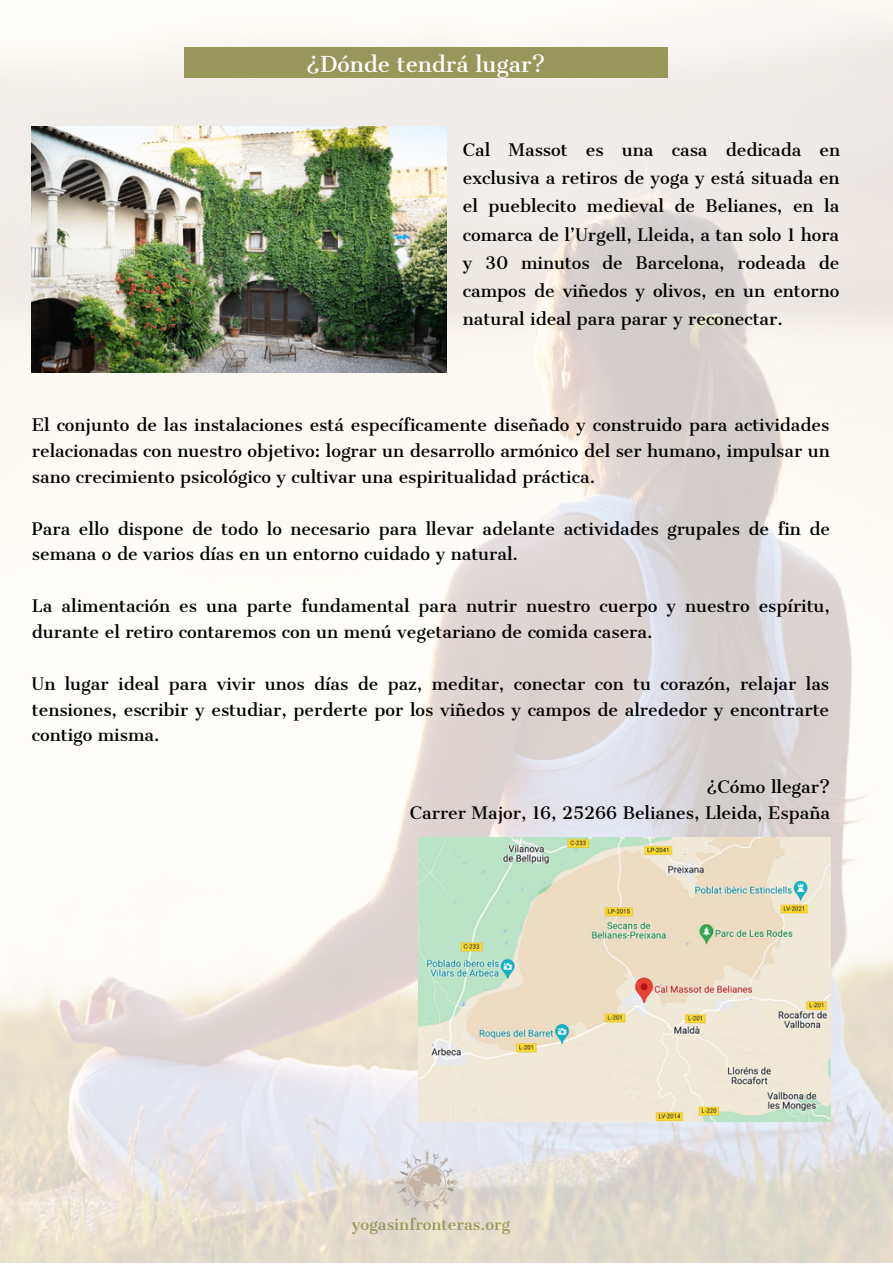
<style>
.page{position:relative;width:893px;height:1264px;background:#fff}
.page>*{position:absolute;margin:0;border:0;box-sizing:border-box;transform-origin:0 0}
.t1{font:21px "Cantata One";color:#fff}
.t2{font:16.5px/25.8px "Cantata One";color:#000;text-align:justify}
.t3{font:15px "Cantata One";color:#98975b}
</style>
<div class="page">
<img style="left:0;top:1px;width:892px;height:1261px">
<div style="left:184px;top:48px;width:483px;height:30px;background:#98975b"></div>
<img style="left:32px;top:126px;width:415px;height:246px">
<img style="left:393px;top:1147px;width:65px;height:66px">
<img style="left:419px;top:837px;width:411px;height:284px">
<p class="t1" style="left:306px;top:51px;width:241px">¿Dónde tendrá lugar?</p>
<p class="t2" style="left:463px;top:136px;width:379px;line-height:28px">Cal Massot es una casa dedicada en exclusiva a retiros de yoga y está situada en el pueblecito medieval de Belianes, en la comarca de l’Urgell, Lleida, a tan solo 1 hora y 30 minutos de Barcelona, rodeada de campos de viñedos y olivos, en un entorno natural ideal para parar y reconectar.</p>
<p class="t2" style="left:32px;top:412px;width:799px">El conjunto de las instalaciones está específicamente diseñado y construido para actividades relacionadas con nuestro objetivo: lograr un desarrollo armónico del ser humano, impulsar un sano crecimiento psicológico y cultivar una espiritualidad práctica.</p>
<p class="t2" style="left:32px;top:515px;width:799px">Para ello dispone de todo lo necesario para llevar adelante actividades grupales de fin de semana o de varios días en un entorno cuidado y natural.</p>
<p class="t2" style="left:32px;top:593px;width:799px">La alimentación es una parte fundamental para nutrir nuestro cuerpo y nuestro espíritu, durante el retiro contaremos con un menú vegetariano de comida casera.</p>
<p class="t2" style="left:32px;top:671px;width:798px">Un lugar ideal para vivir unos días de paz, meditar, conectar con tu corazón, relajar las tensiones, escribir y estudiar, perderte por los viñedos y campos de alrededor y encontrarte contigo misma.</p>
<p class="t2" style="left:706px;top:774px;width:125px">¿Cómo llegar?</p>
<p class="t2" style="left:410px;top:800px;width:422px">Carrer Major, 16, 25266 Belianes, Lleida, España</p>
<p class="t3" style="left:351px;top:1214px;width:160px">yogasinfronteras.org</p>
</div>
